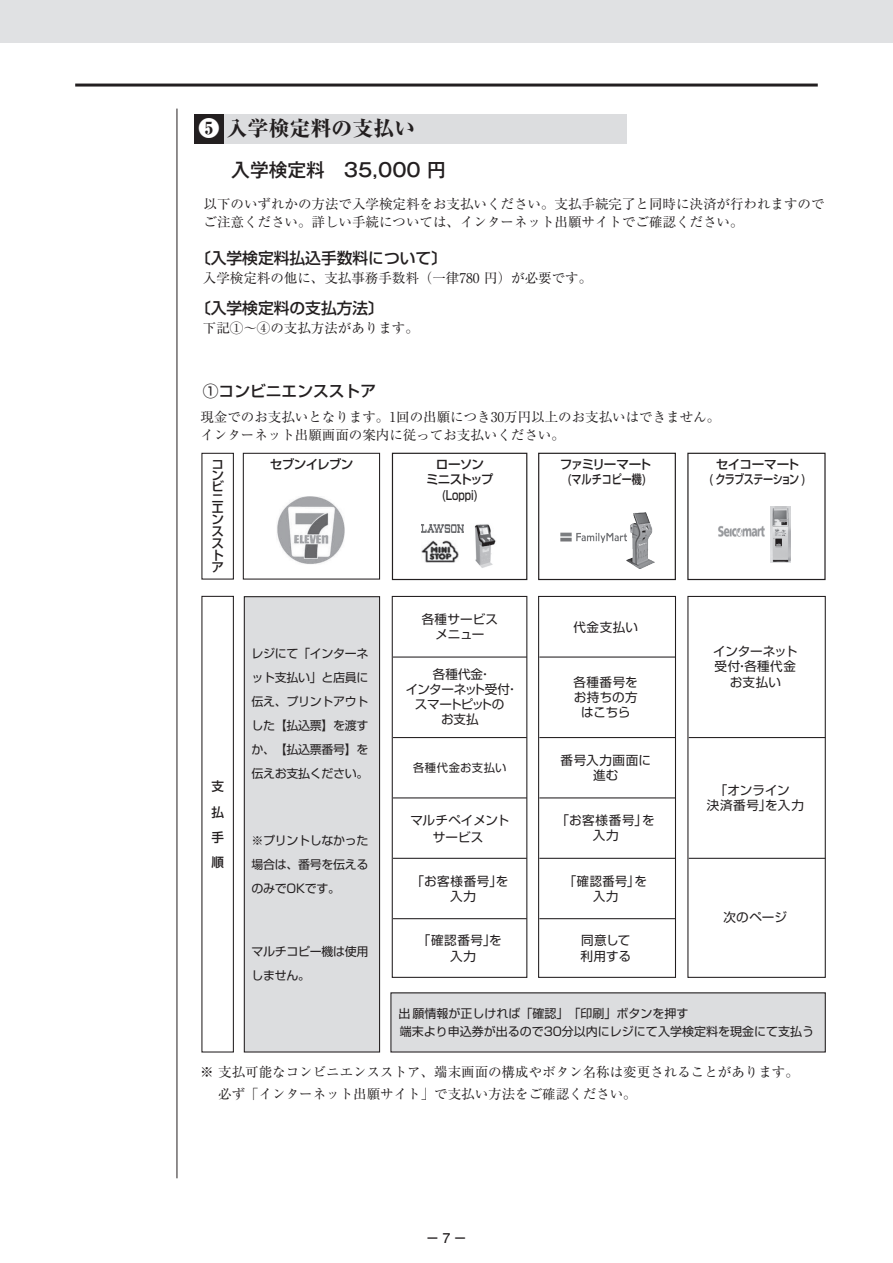
<style>
.page{position:relative;width:893px;height:1263px;background:#fff}
.page>*{position:absolute;margin:0;border:0;box-sizing:border-box;transform-origin:0 0}
.t1{font:800 21px "Ryumin Pro";color:#231f20}
.t2{font:500 18.75px "Gothic MB101 Pr 6 N";color:#231f20}
.t3{font:500 15.75px "Shin Go Pr 5";color:#231f20}
.t4{font:13.5px/18px "Ryumin Pro";color:#231f20}
.t5{font:700 13.5px "Futo Go B101 Pr 6 N";color:#231f20}
.t6{font:12.6px/15.1px "Shin Go Pro";letter-spacing:.005em;color:#231f20;text-align:center}
.t7{font:500 12.6px/15.1px "Shin Go Pro";letter-spacing:-.045em;color:#231f20;text-align:center}
.t8{font:12.6px/15.1px "Shin Go Pro";letter-spacing:-.04em;color:#231f20;text-align:center}
.t9{font:500 12.6px/15.1px "Shin Go Pro";letter-spacing:-.01em;color:#231f20;text-align:center}
.t10{font:12px/24px "Shin Go Pro";letter-spacing:-.03em;color:#231f20;text-align:justify}
.t11{font:12px/17.5px "Shin Go Pro";color:#231f20}
.t12{font:11.25px "Shin Go Pro";letter-spacing:.03em;color:#231f20}
.s1{font-weight:700;font-stretch:expanded;color:#fff}
</style>
<div class="page">
<div style="left:0;top:0;width:893px;height:43px;background:#e0e1e3"></div>
<hr style="left:75px;top:84px;width:743px;height:3px;background:#231f20">
<hr style="left:177px;top:109px;width:1px;height:1069px;background:#231f20">
<div style="left:244px;top:597px;width:136px;height:455px;background:#dcdddf"></div>
<div style="left:244px;top:596px;width:136px;height:456px;border:1px solid #231f20"></div>
<div style="left:391px;top:993px;width:434px;height:59px;background:#dcdddf"></div>
<hr style="left:393px;top:656px;width:134px;height:2px;background:#231f20">
<hr style="left:393px;top:737px;width:134px;height:1px;background:#231f20">
<hr style="left:393px;top:797px;width:134px;height:1px;background:#231f20">
<hr style="left:393px;top:918px;width:134px;height:1px;background:#231f20">
<hr style="left:393px;top:858px;width:134px;height:1px;background:#231f20">
<img style="left:718px;top:526px;width:47px;height:11px">
<img style="left:770px;top:507px;width:21px;height:56px">
<img style="left:422px;top:524px;width:41px;height:8px">
<img style="left:474px;top:524px;width:22px;height:44px">
<img style="left:422px;top:541px;width:37px;height:21px">
<img style="left:277px;top:496px;width:67px;height:68px">
<img style="left:627px;top:513px;width:28px;height:56px">
<img style="left:560px;top:532px;width:68px;height:10px">
<div style="left:392px;top:453px;width:135px;height:127px;border:1px solid #231f20"></div>
<div style="left:538px;top:453px;width:138px;height:127px;border:1px solid #231f20"></div>
<div style="left:687px;top:453px;width:139px;height:127px;border:1px solid #231f20"></div>
<div style="left:392px;top:596px;width:135px;height:382px;border:1px solid #231f20"></div>
<hr style="left:689px;top:737px;width:136px;height:1px;background:#231f20">
<hr style="left:689px;top:858px;width:136px;height:1px;background:#231f20">
<div style="left:687px;top:596px;width:139px;height:382px;border:1px solid #231f20"></div>
<hr style="left:539px;top:656px;width:136px;height:2px;background:#231f20">
<hr style="left:539px;top:737px;width:136px;height:1px;background:#231f20">
<hr style="left:539px;top:797px;width:136px;height:1px;background:#231f20">
<hr style="left:539px;top:918px;width:136px;height:1px;background:#231f20">
<hr style="left:539px;top:858px;width:136px;height:1px;background:#231f20">
<div style="left:538px;top:596px;width:138px;height:382px;border:1px solid #231f20"></div>
<div style="left:201px;top:453px;width:33px;height:127px;border:1px solid #231f20"></div>
<div style="left:201px;top:596px;width:33px;height:456px;border:1px solid #231f20"></div>
<div style="left:243px;top:453px;width:137px;height:127px;border:1px solid #231f20"></div>
<div style="left:194px;top:114px;width:432px;height:29px;background:#dcdddf"></div>
<div style="left:194px;top:114px;width:30px;height:29px;background:#231f20"></div>
<h1 class="t1" style="left:199px;top:112px;width:218px"><span class="s1">❺</span> 入学検定料の支払い</h1>
<h2 class="t2" style="left:231px;top:155px;width:216px">入学検定料　35,000 円</h2>
<p class="t4" style="left:204px;top:194px;width:622px">以下のいずれかの方法で入学検定料をお支払いください。支払手続完了と同時に決済が行われますのでご注意ください。詳しい手続については、インターネット出願サイトでご確認ください。</p>
<p class="t3" style="left:195px;top:245px;width:254px">〔入学検定料払込手数料について〕</p>
<p class="t4" style="left:203px;top:268px;width:391px">入学検定料の他に、支払事務手数料（一律780 円）が必要です。</p>
<p class="t3" style="left:195px;top:295px;width:191px">〔入学検定料の支払方法〕</p>
<p class="t4" style="left:203px;top:318px;width:218px">下記①～④の支払方法があります。</p>
<p class="t3" style="left:203px;top:378px;width:175px">①コンビニエンスストア</p>
<p class="t4" style="left:200px;top:407px;width:521px">現金でのお支払いとなります。1回の出願につき30万円以上のお支払いはできません。インターネット出願画面の案内に従ってお支払いください。</p>
<p class="t7" style="left:211px;top:455px;width:14px">コ</p>
<p class="t7" style="left:270px;top:455px;width:85px">セブンイレブン</p>
<p class="t9" style="left:560px;top:455px;width:93px">ファミリーマート(マルチコピー機)</p>
<p class="t7" style="left:709px;top:455px;width:99px">セイコーマート<br>( クラブステーション )</p>
<p class="t7" style="left:426px;top:455px;width:69px">ローソン<br>ミニストップ(Loppi)</p>
<p class="t7" style="left:211px;top:466px;width:14px">ン</p>
<p class="t7" style="left:211px;top:477px;width:14px">ビ</p>
<p class="t7" style="left:211px;top:489px;width:14px">ニ</p>
<p class="t7" style="left:211px;top:499px;width:14px">エ</p>
<p class="t7" style="left:211px;top:510px;width:14px">ン</p>
<p class="t7" style="left:211px;top:522px;width:14px">ス</p>
<p class="t7" style="left:211px;top:534px;width:14px">ス</p>
<p class="t7" style="left:211px;top:546px;width:14px">ト</p>
<p class="t7" style="left:211px;top:558px;width:14px">ア</p>
<p class="t7" style="left:211px;top:772px;width:14px;line-height:25.2px;text-align:justify">支払手順</p>
<p class="t10" style="left:252px;top:640px;width:118px">レジにて「インターネット支払い」と店員に伝え、プリントアウトした【払込票】を渡すか、【払込票番号】を伝えお支払ください。</p>
<p class="t10" style="left:252px;top:827px;width:118px">※プリントしなかった場合は、番号を伝えるのみでOKです。</p>
<p class="t10" style="left:252px;top:938px;width:118px">マルチコピー機は使用しません。</p>
<p class="t6" style="left:422px;top:610px;width:78px">各種サービスメニュー</p>
<p class="t6" style="left:573px;top:618px;width:66px">代金支払い</p>
<p class="t8" style="left:406px;top:665px;width:114px">各種代金・<br>インターネット受付・スマートピットの<br>お支払</p>
<p class="t6" style="left:713px;top:642px;width:86px;text-align:left">インターネット受付・各種代金</p>
<p class="t6" style="left:574px;top:673px;width:66px">各種番号を</p>
<p class="t6" style="left:730px;top:673px;width:53px">お支払い</p>
<p class="t6" style="left:574px;top:688px;width:65px">お持ちの方はこちら</p>
<p class="t12" style="left:413px;top:758px;width:95px">各種代金お支払い</p>
<p class="t6" style="left:560px;top:751px;width:92px">番号入力画面に進む</p>
<p class="t6" style="left:410px;top:811px;width:100px;line-height:16.6px">マルチペイメントサービス</p>
<p class="t6" style="left:557px;top:811px;width:99px">「お客様番号」を入力</p>
<p class="t6" style="left:412px;top:872px;width:98px">「お客様番号」を入力</p>
<p class="t6" style="left:564px;top:872px;width:84px">「確認番号」を入力</p>
<p class="t6" style="left:418px;top:931px;width:85px">「確認番号」を入力</p>
<p class="t6" style="left:580px;top:931px;width:52px;text-align:left">同意して利用する</p>
<p class="t6" style="left:707px;top:781px;width:99px">「オンライン<br>決済番号」を入力</p>
<p class="t6" style="left:724px;top:908px;width:65px">次のページ</p>
<p class="t11" style="left:398px;top:1004px;width:417px">出願情報が正しければ「確認」「印刷」ボタンを押す<br>端末より申込券が出るので30分以内にレジにて入学検定料を現金にて支払う</p>
<p class="t4" style="left:200px;top:1060px;width:600px;line-height:22.5px">※ 支払可能なコンビニエンスストア、端末画面の構成やボタン名称は変更されることがあります。　 必ず「インターネット出願サイト」で支払い方法をご確認ください。</p>
<p class="t5" style="left:426px;top:1227px;width:43px">－7－</p>
</div>
